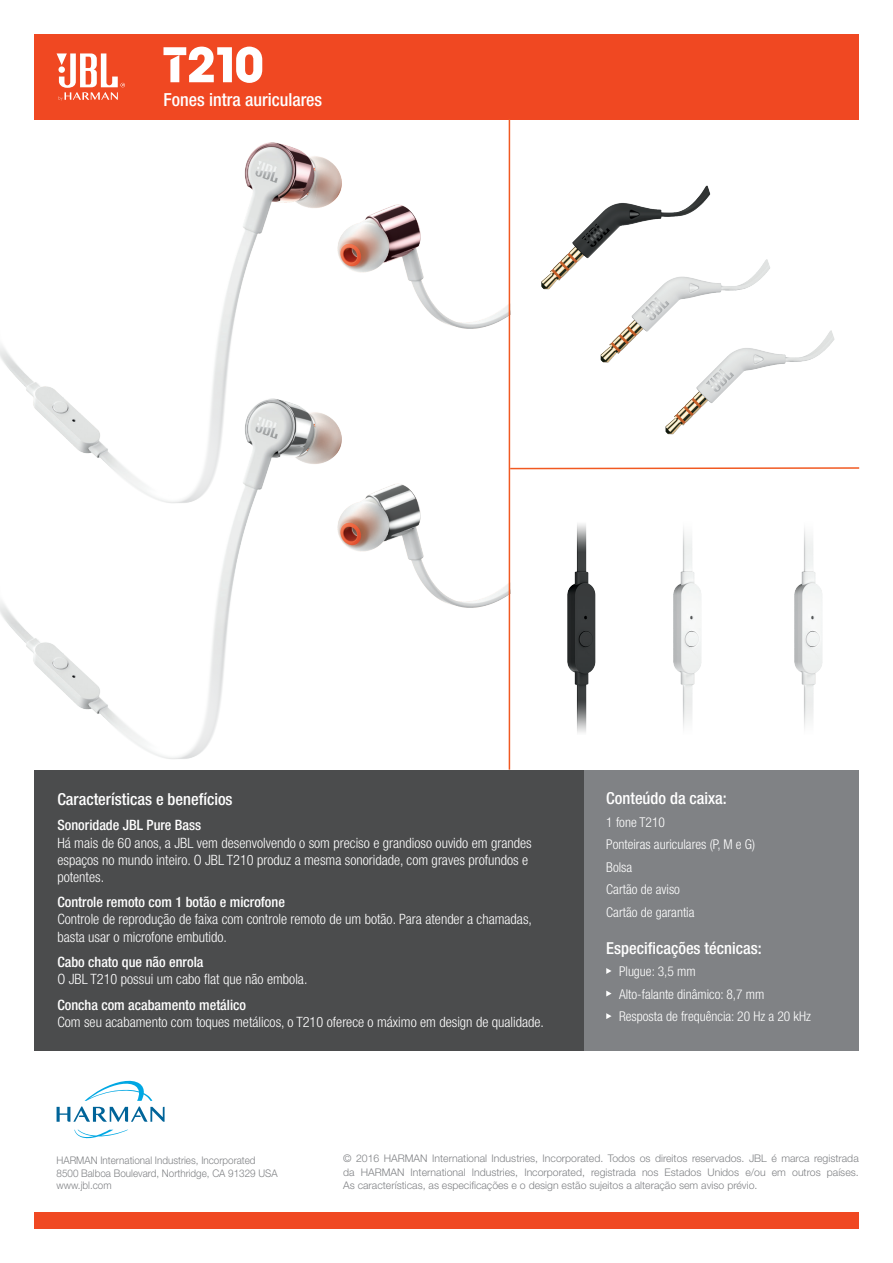
<style>
.page{position:relative;width:893px;height:1263px;background:#fff}
.page>*{position:absolute;margin:0;border:0;box-sizing:border-box;transform-origin:0 0}
.t1{font:500 condensed 18px "Helvetica Neue LT Pro";color:#fff}
.t2{font:500 condensed 16.5px "Helvetica Neue LT Pro";color:#fff}
.t3{font:300 condensed 14.25px/17.1px "Helvetica Neue LT Pro";color:#fff}
.t4{font:500 condensed 14.25px "Helvetica Neue LT Pro";color:#fff}
.t5{font:300 condensed 13.5px/22.5px "Helvetica Neue LT Pro";color:#fff}
.t6{font:300 10.5px/13.5px "Helvetica Neue LT Pro";color:#808285;text-align:justify}
.t7{font:300 10.5px/12.6px "Helvetica Neue LT Pro";color:#808285;scale:.94 1}
</style>
<div class="page">
<img style="left:0;top:119px;width:278px;height:230px">
<img style="left:0;top:349px;width:278px;height:410px">
<img style="left:278px;top:119px;width:231px;height:253px">
<img style="left:278px;top:372px;width:231px;height:398px">
<div style="left:34px;top:34px;width:825px;height:85px;background:#f04822"></div>
<div style="left:34px;top:1213px;width:825px;height:16px;background:#f04822"></div>
<svg style="left:57px;top:53px;width:68px;height:48px"></svg>
<svg style="left:74px;top:1130px;width:54px;height:8px"></svg>
<svg style="left:57px;top:1080px;width:108px;height:42px"></svg>
<img style="left:510px;top:158px;width:201px;height:173px">
<img style="left:570px;top:231px;width:200px;height:132px">
<img style="left:634px;top:302px;width:201px;height:133px">
<img style="left:463px;top:469px;width:107px;height:294px">
<img style="left:570px;top:524px;width:120px;height:209px">
<img style="left:690px;top:528px;width:133px;height:200px">
<hr style="left:509px;top:119px;width:1px;height:651px;background:#f15921">
<svg style="left:510px;top:466px;width:350px;height:4px"></svg>
<svg style="left:163px;top:47px;width:99px;height:36px"></svg>
<div style="left:584px;top:770px;width:275px;height:280px;background:#808285"></div>
<svg style="left:606px;top:968px;width:6px;height:6px"></svg>
<svg style="left:606px;top:990px;width:6px;height:6px"></svg>
<svg style="left:606px;top:1013px;width:6px;height:6px"></svg>
<div style="left:34px;top:770px;width:550px;height:280px;background:#4b4c4d"></div>
<p class="t1" style="left:163px;top:89px;width:160px">Fones intra auriculares</p>
<p class="t2" style="left:57px;top:789px;width:177px">Características e benefícios</p>
<p class="t4" style="left:57px;top:817px;width:145px">Sonoridade JBL Pure Bass</p>
<p class="t3" style="left:57px;top:834px;width:476px">Há mais de 60 anos, a JBL vem desenvolvendo o som preciso e grandioso ouvido em grandes espaços no mundo inteiro. O JBL T210 produz a mesma sonoridade, com graves profundos e potentes.</p>
<p class="t4" style="left:57px;top:894px;width:229px">Controle remoto com 1 botão e microfone</p>
<p class="t3" style="left:57px;top:911px;width:476px">Controle de reprodução de faixa com controle remoto de um botão. Para atender a chamadas, basta usar o microfone embutido.</p>
<p class="t4" style="left:57px;top:954px;width:148px">Cabo chato que não enrola</p>
<p class="t3" style="left:57px;top:970px;width:252px">O JBL T210 possui um cabo flat que não embola.</p>
<p class="t4" style="left:57px;top:996px;width:190px">Concha com acabamento metálico</p>
<p class="t3" style="left:57px;top:1013px;width:488px">Com seu acabamento com toques metálicos, o T210 oferece o máximo em design de qualidade.</p>
<p class="t2" style="left:606px;top:788px;width:122px">Conteúdo da caixa:</p>
<p class="t5" style="left:606px;top:810px;width:150px">1 fone T210<br>Ponteiras auriculares (P, M e G)<br>Bolsa<br>Cartão de aviso<br>Cartão de garantia</p>
<p class="t2" style="left:606px;top:938px;width:157px">Especificações técnicas:</p>
<p class="t5" style="left:619px;top:960px;width:193px">Plugue: 3,5 mm<br>Alto-falante dinâmico: 8,7 mm<br>Resposta de frequência: 20 Hz a 20 kHz</p>
<p class="t7" style="left:57px;top:1154px;width:237px">HARMAN International Industries, Incorporated<br>8500 Balboa Boulevard, Northridge, CA 91329 USA www.jbl.com</p>
<p class="t6" style="left:343px;top:1151px;width:517px">© 2016 HARMAN International Industries, Incorporated. Todos os direitos reservados. JBL é marca registrada da HARMAN International Industries, Incorporated, registrada nos Estados Unidos e/ou em outros países.<br>As características, as especificações e o design estão sujeitos a alteração sem aviso prévio.</p>
</div>
